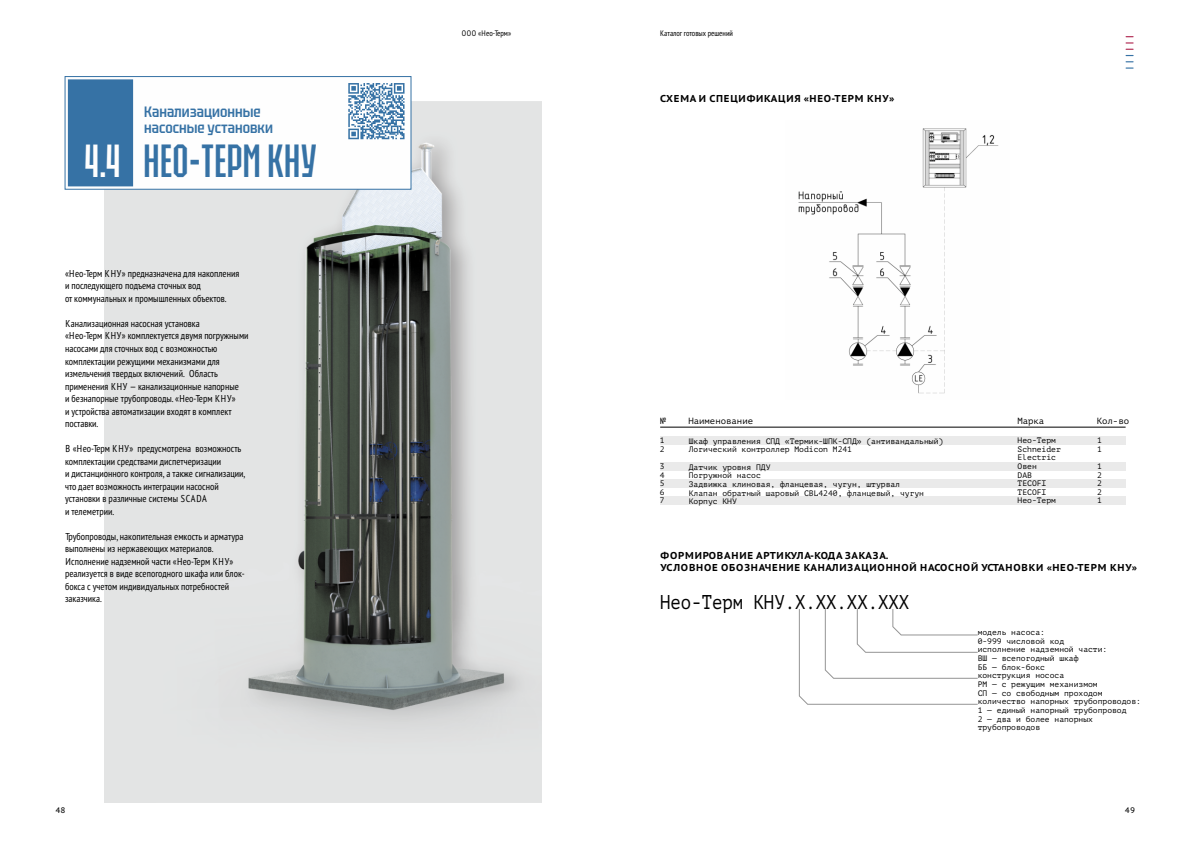
<style>
.page{position:relative;width:1191px;height:842px;background:#fff}
.page>*{position:absolute;margin:0;border:0;box-sizing:border-box;transform-origin:0 0}
.t1{font:46.4px "Tektur Tight";color:#3672a5}
.t2{font:20px "PT Mono";color:#000;scale:.86 1}
.t3{font:500 15px/16.2px "Tektur Narrow";color:#3672a5}
.t4{font:condensed 10px/12.5px "PT Sans";color:#000}
.t5{font:700 10px/12.5px "PT Sans Caption";letter-spacing:.08em;color:#000}
.t6{font:9px "PT Mono";color:#000}
.t7{font:8px/8.7px "PT Mono";color:#000}
.t8{font:condensed 8px "PT Sans";color:#000}
.t9{font:8px "PT Sans Caption";color:#000}
.s1{font-size:46.3px;color:#fefefe}
</style>
<div class="page">
<img style="left:105px;top:102px;width:436px;height:701px">
<svg style="left:798px;top:609px;width:180px;height:96px"></svg>
<div style="left:660px;top:436px;width:465px;height:8px;background:#eaeaea"></div>
<div style="left:660px;top:462px;width:465px;height:8px;background:#eaeaea"></div>
<div style="left:660px;top:479px;width:465px;height:9px;background:#eaeaea"></div>
<div style="left:660px;top:496px;width:465px;height:9px;background:#eaeaea"></div>
<hr style="left:660px;top:427px;width:465px;height:1px;background:#000">
<svg style="left:1125px;top:36px;width:8px;height:33px"></svg>
<img style="left:798px;top:128px;width:201px;height:266px">
<svg style="left:64px;top:76px;width:347px;height:114px"></svg>
<p class="t8" style="left:462px;top:31px;width:51px">ООО «Нео-Терм»</p>
<p class="t8" style="left:660px;top:31px;width:75px">Каталог готовых решений</p>
<h3 class="t3" style="left:144px;top:103px;width:131px">Канализационные насосные установки</h3>
<h1 class="t1" style="left:84px;top:130px;width:234px"><span class="s1">4.4</span> НЕО-ТЕРМ КНУ</h1>
<p class="t4" style="left:65px;top:268px;width:176px">«Нео-Терм КНУ» предназначена для накопления и последующего подъема сточных вод<br>от коммунальных и промышленных объектов.</p>
<p class="t4" style="left:65px;top:318px;width:185px">Канализационная насосная установка<br>«Нео-Терм КНУ» комплектуется двумя погружными насосами для сточных вод с возможностью комплектации режущими механизмами для измельчения твердых включений. Область применения КНУ — канализационные напорные<br>и безнапорные трубопроводы. «Нео-Терм КНУ»<br>и устройства автоматизации входят в комплект поставки.</p>
<p class="t4" style="left:65px;top:443px;width:182px">В «Нео-Терм КНУ» предусмотрена возможность комплектации средствами диспетчеризации<br>и дистанционного контроля, а также сигнализации, что дает возможность интеграции насосной установки в различные системы SCADA<br>и телеметрии.</p>
<p class="t4" style="left:65px;top:531px;width:181px">Трубопроводы, накопительная емкость и арматура выполнены из нержавеющих материалов.<br>Исполнение надземной части «Нео-Терм КНУ» реализуется в виде всепогодного шкафа или блок&shy;бокса с учетом индивидуальных потребностей заказчика.</p>
<p class="t5" style="left:660px;top:93px;width:235px">СХЕМА И СПЕЦИФИКАЦИЯ «НЕО-ТЕРМ КНУ»</p>
<p class="t6" style="left:660px;top:416px;width:7px">№</p>
<p class="t6" style="left:688px;top:416px;width:66px">Наименование</p>
<p class="t6" style="left:1096px;top:416px;width:34px">Кол-во</p>
<p class="t7" style="left:660px;top:436px;width:6px">1<br>2</p>
<p class="t7" style="left:660px;top:462px;width:6px">3<br>4</p>
<p class="t7" style="left:660px;top:488px;width:6px">6<br>7</p>
<p class="t6" style="left:1017px;top:416px;width:28px">Марка</p>
<p class="t7" style="left:1017px;top:436px;width:40px">Нео-Терм</p>
<p class="t7" style="left:1097px;top:436px;width:6px">1</p>
<p class="t7" style="left:689px;top:437px;width:256px">Шкаф управления СПД «Термик-ШПК-СПД» (антивандальный)<br>Логический контроллер Modicon М241</p>
<p class="t7" style="left:689px;top:471px;width:73px">Погружной насос</p>
<p class="t7" style="left:689px;top:497px;width:49px">Корпус КНУ</p>
<p class="t7" style="left:1017px;top:445px;width:45px">Schneider<br>Electric<br>Овен</p>
<p class="t7" style="left:1017px;top:475px;width:40px;line-height:17.3px">TECOFI<br>Нео-Терм</p>
<p class="t7" style="left:1097px;top:445px;width:6px">1</p>
<p class="t7" style="left:1097px;top:479px;width:6px">2</p>
<p class="t7" style="left:1097px;top:462px;width:6px">1</p>
<p class="t7" style="left:1097px;top:488px;width:6px">2</p>
<p class="t7" style="left:689px;top:458px;width:213px;line-height:17.3px">Датчик уровня ПДУ<br>Задвижка клиновая, фланцевая, чугун, штурвал</p>
<p class="t7" style="left:1097px;top:470px;width:6px">2</p>
<p class="t7" style="left:1017px;top:470px;width:16px">DAB</p>
<p class="t7" style="left:660px;top:479px;width:6px">5</p>
<p class="t7" style="left:1017px;top:488px;width:30px">TECOFI</p>
<p class="t7" style="left:689px;top:489px;width:237px">Клапан обратный шаровый CBL4240, фланцевый, чугун</p>
<p class="t7" style="left:1097px;top:496px;width:6px">1</p>
<p class="t5" style="left:660px;top:550px;width:478px">ФОРМИРОВАНИЕ АРТИКУЛА-КОДА ЗАКАЗА.<br>УСЛОВНОЕ ОБОЗНАЧЕНИЕ КАНАЛИЗАЦИОННОЙ НАСОСНОЙ УСТАНОВКИ «НЕО-ТЕРМ КНУ»</p>
<h2 class="t2" style="left:660px;top:591px;width:291px">Нео-Терм КНУ.Х.ХХ.ХХ.ХХХ</h2>
<p class="t7" style="left:977px;top:628px;width:165px">модель насоса:<br>0-999 числовой код<br>исполнение надземной части:<br>ВШ — всепогодный шкаф<br>ББ — блок-бокс<br>конструкция нососа<br>РМ — с режущим механизмом<br>СП — со свободным проходом количество напорных трубопроводов:<br>1 — единый напорный трубопровод<br>2 — два и более напорных трубопроводов</p>
<p class="t9" style="left:55px;top:807px;width:12px">48</p>
<p class="t9" style="left:1125px;top:807px;width:12px">49</p>
</div>
